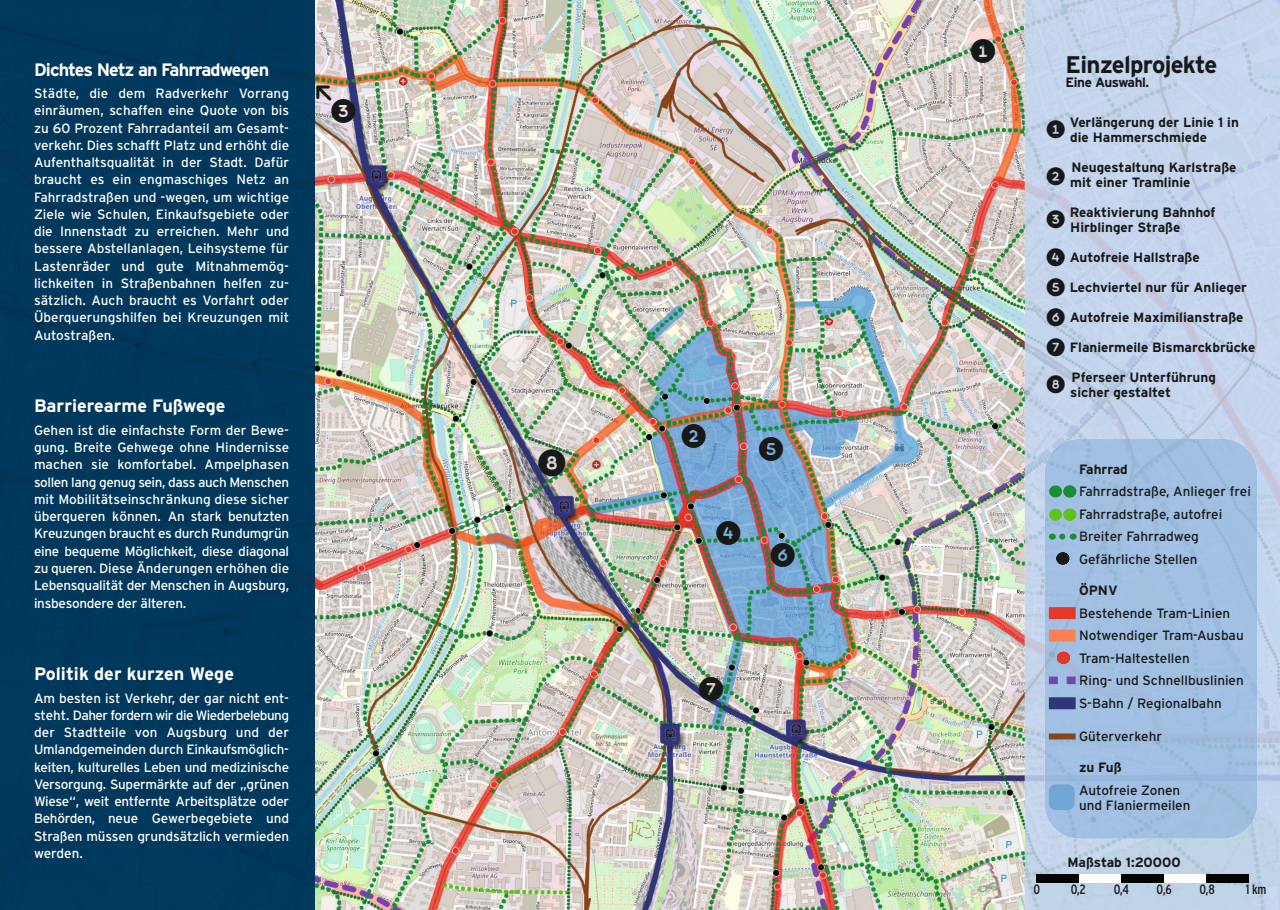
<style>
.page{position:relative;width:1280px;height:910px;background:#fff}
.page>*{position:absolute;margin:0;border:0;box-sizing:border-box;transform-origin:0 0}
.t1{font:700 24px "Interstate";letter-spacing:-.03em;color:#171818}
.t2{font:700 18px "Interstate";letter-spacing:-.015em;color:#fff}
.t3{font:700 18px "Interstate";letter-spacing:-.05em;color:#fff}
.t4{font:13.5px/17.2px "Interstate";letter-spacing:-.01em;color:#fff;text-align:justify}
.t5{font:700 13.5px/15px "Interstate";color:#171818}
.t6{font:13.5px/22.5px "Interstate";color:#171818}
.t7{font:13.5px "Interstate Condensed";color:#171818}
.t8{font:700 13.5px "Interstate";letter-spacing:-.03em;color:#171818}
</style>
<div class="page">
<img style="left:315px;top:0;width:698px;height:642px">
<img style="left:1013px;top:0;width:12px;height:910px">
<img style="left:315px;top:642px;width:699px;height:268px">
<img style="left:1025px;top:0;width:255px;height:481px">
<img style="left:1025px;top:481px;width:50px;height:429px">
<img style="left:1229px;top:481px;width:51px;height:429px">
<div style="left:1075px;top:839px;width:154px;height:71px;background:#bfd4e7"></div>
<div style="left:0;top:0;width:315px;height:910px;background:#00395d"></div>
<img style="left:1044px;top:439px;width:213px;height:400px">
<div style="left:1036px;top:874px;width:43px;height:9px;background:#030403"></div>
<div style="left:1079px;top:874px;width:42px;height:9px;background:#fff"></div>
<div style="left:1121px;top:874px;width:43px;height:9px;background:#030403"></div>
<div style="left:1164px;top:874px;width:42px;height:9px;background:#fff"></div>
<div style="left:1206px;top:874px;width:43px;height:9px;background:#030403"></div>
<svg style="left:1055px;top:485px;width:1px;height:12px"></svg>
<svg style="left:1062px;top:485px;width:8px;height:12px"></svg>
<svg style="left:1062px;top:534px;width:5px;height:6px"></svg>
<svg style="left:1062px;top:552px;width:1px;height:12px"></svg>
<div style="left:1049px;top:607px;width:27px;height:12px;background:#e33929"></div>
<div style="left:1049px;top:630px;width:27px;height:12px;background:#fa8151"></div>
<svg style="left:1063px;top:652px;width:1px;height:12px"></svg>
<svg style="left:1049px;top:677px;width:27px;height:7px"></svg>
<div style="left:1049px;top:697px;width:27px;height:12px;background:#303677"></div>
<div style="left:1049px;top:733px;width:27px;height:6px;background:#89451a"></div>
<div style="left:1049px;top:784px;width:25px;height:26px;background:#71a6d6;border-radius:7px"></div>
<svg style="left:1055px;top:509px;width:1px;height:12px"></svg>
<svg style="left:1062px;top:509px;width:8px;height:12px"></svg>
<svg style="left:1047px;top:121px;width:18px;height:18px"></svg>
<svg style="left:1047px;top:167px;width:18px;height:18px"></svg>
<svg style="left:1047px;top:211px;width:18px;height:18px"></svg>
<svg style="left:1047px;top:248px;width:18px;height:18px"></svg>
<svg style="left:1047px;top:278px;width:18px;height:18px"></svg>
<svg style="left:1047px;top:308px;width:18px;height:18px"></svg>
<svg style="left:1047px;top:338px;width:18px;height:18px"></svg>
<svg style="left:1047px;top:376px;width:18px;height:18px"></svg>
<svg style="left:971px;top:39px;width:24px;height:24px"></svg>
<svg style="left:682px;top:423px;width:24px;height:24px"></svg>
<svg style="left:317px;top:86px;width:39px;height:37px"></svg>
<svg style="left:716px;top:521px;width:24px;height:24px"></svg>
<svg style="left:759px;top:437px;width:24px;height:24px"></svg>
<svg style="left:771px;top:543px;width:24px;height:24px"></svg>
<svg style="left:699px;top:677px;width:24px;height:24px"></svg>
<svg style="left:538px;top:449px;width:27px;height:27px"></svg>
<h2 class="t3" style="left:34px;top:59px;width:237px">Dichtes Netz an Fahrradwegen</h2>
<p class="t4" style="left:34px;top:85px;width:257px">Städte, die dem Radverkehr Vorrang einräumen, schaffen eine Quote von bis zu 60 Prozent Fahrradanteil am Gesamt&shy;verkehr. Dies schafft Platz und erhöht die Aufenthaltsqualität in der Stadt. Dafür braucht es ein engmaschiges Netz an Fahrradstraßen und -wegen, um wichtige Ziele wie Schulen, Einkaufsgebiete oder die Innenstadt zu erreichen. Mehr und bessere Abstellanlagen, Leihsysteme für Lastenräder und gute Mitnahmemög&shy;lichkeiten in Straßenbahnen helfen zu&shy;sätzlich. Auch braucht es Vorfahrt oder Überquerungshilfen bei Kreuzungen mit Autostraßen.</p>
<h2 class="t2" style="left:34px;top:396px;width:193px">Barrierearme Fußwege</h2>
<p class="t4" style="left:34px;top:421px;width:257px">Gehen ist die einfachste Form der Bewe&shy;gung. Breite Gehwege ohne Hindernisse machen sie komfortabel. Ampelphasen sollen lang genug sein, dass auch Menschen mit Mobilitätseinschränkung diese sicher überqueren können. An stark benutzten Kreuzungen braucht es durch Rundumgrün eine bequeme Möglichkeit, diese diagonal zu queren. Diese Änderungen erhöhen die Lebensqualität der Menschen in Augsburg, insbesondere der älteren.</p>
<h2 class="t2" style="left:34px;top:664px;width:202px">Politik der kurzen Wege</h2>
<p class="t4" style="left:34px;top:689px;width:257px">Am besten ist Verkehr, der gar nicht ent&shy;steht. Daher fordern wir die Wiederbelebung der Stadtteile von Augsburg und der Umlandgemeinden durch Einkaufsmöglich&shy;keiten, kulturelles Leben und medizinische Versorgung. Supermärkte auf der „grünen Wiese“, weit entfernte Arbeitsplätze oder Behörden, neue Gewerbegebiete und Straßen müssen grundsätzlich vermieden werden.</p>
<h1 class="t1" style="left:1065px;top:52px;width:153px">Einzelprojekte</h1>
<p class="t8" style="left:1065px;top:75px;width:85px">Eine Auswahl.</p>
<p class="t5" style="left:1070px;top:115px;width:171px">Verlängerung der Linie 1 in die Hammerschmiede</p>
<p class="t5" style="left:1070px;top:160px;width:168px">Neugestaltung Karlstraße mit einer Tramlinie</p>
<p class="t5" style="left:1070px;top:205px;width:147px">Reaktivierung Bahnhof<br>Hirblinger Straße</p>
<p class="t5" style="left:1070px;top:250px;width:131px">Autofreie Hallstraße</p>
<p class="t5" style="left:1070px;top:280px;width:179px">Lechviertel nur für Anlieger</p>
<p class="t5" style="left:1070px;top:310px;width:175px">Autofreie Maximilianstraße</p>
<p class="t5" style="left:1070px;top:340px;width:187px">Flaniermeile Bismarckbrücke</p>
<p class="t5" style="left:1070px;top:370px;width:147px">Pferseer Unterführung sicher gestaltet</p>
<p class="t5" style="left:1079px;top:461px;width:50px">Fahrrad</p>
<p class="t6" style="left:1079px;top:480px;width:173px">Fahrradstraße, Anlieger frei<br>Fahrradstraße, autofrei<br>Breiter Fahrradweg<br>Gefährliche Stellen</p>
<p class="t5" style="left:1079px;top:583px;width:40px">ÖPNV</p>
<p class="t6" style="left:1079px;top:602px;width:166px">Bestehende Tram-Linien<br>Notwendiger Tram-Ausbau<br>Tram-Haltestellen<br>Ring- und Schnellbuslinien<br>S-Bahn / Regionalbahn</p>
<p class="t6" style="left:1079px;top:725px;width:84px">Güterverkehr</p>
<p class="t5" style="left:1079px;top:760px;width:44px">zu Fuß</p>
<p class="t6" style="left:1079px;top:782px;width:113px;line-height:15px">Autofreie Zonen und Flaniermeilen</p>
<p class="t5" style="left:1067px;top:854px;width:115px">Maßstab 1:20000</p>
<p class="t7" style="left:1033px;top:882px;width:8px">0</p>
<p class="t7" style="left:1071px;top:882px;width:17px">0,2</p>
<p class="t7" style="left:1114px;top:882px;width:17px">0,4</p>
<p class="t7" style="left:1156px;top:882px;width:17px">0,6</p>
<p class="t7" style="left:1199px;top:882px;width:17px">0,8</p>
<p class="t7" style="left:1246px;top:882px;width:22px">1 km</p>
</div>
